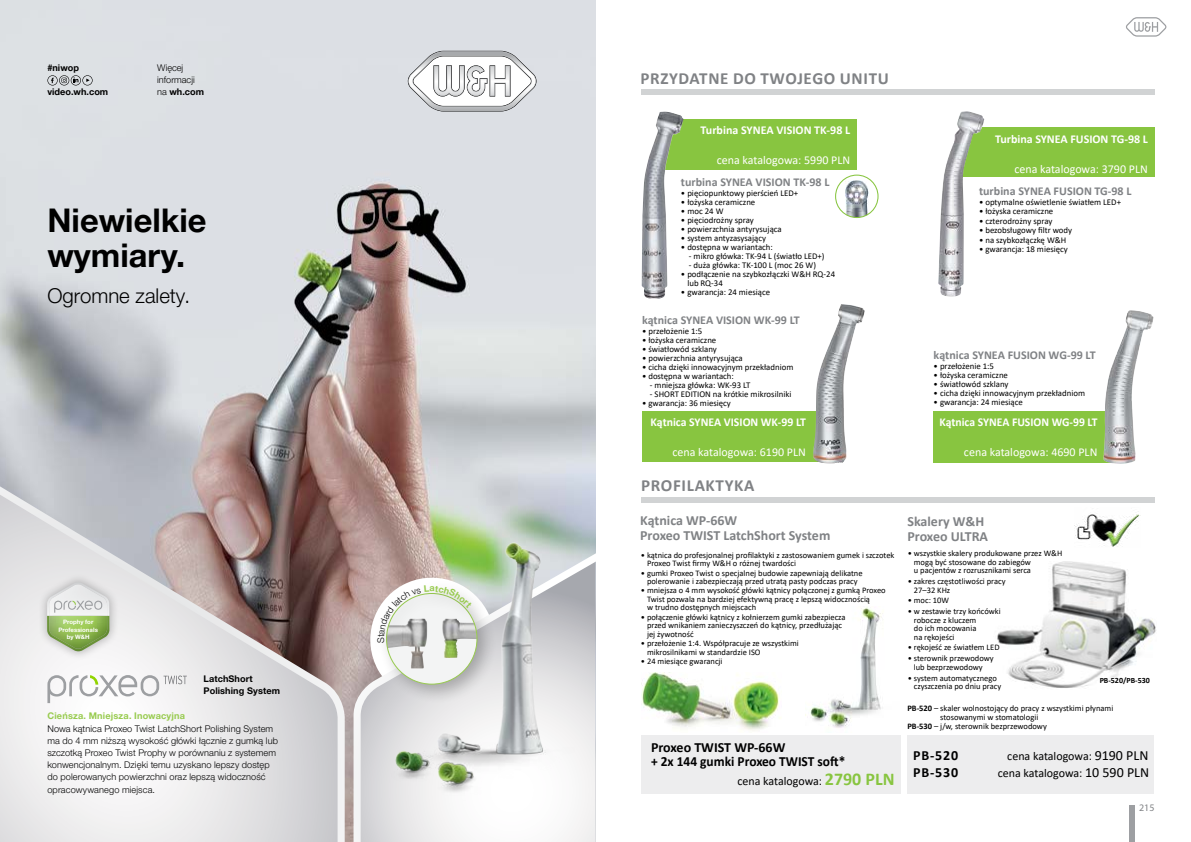
<style>
.page{position:relative;width:1191px;height:842px;background:#fff}
.page>*{position:absolute;margin:0;border:0;box-sizing:border-box;transform-origin:0 0}
.t1{font:700 32.6px/35.7px "Helvetica Neue World 75";color:#000}
.t2{font:20.4px "Helvetica Neue World 45 Lt";color:#000}
.t3{font:700 17px "Calibri";letter-spacing:.04em;color:#808285}
.t4{font:700 14px/15px "Calibri";color:#808285}
.t5{font:700 14px/14px "Calibri";color:#000}
.t6{font:700 12px "Calibri";color:#fff}
.t7{font:700 12px "Calibri";color:#808285}
.t8{font:12px "Calibri";color:#fff}
.t9{font:12px "Calibri";color:#000}
.t10{font:10px "Myriad Pro";color:#808285}
.t11{font:9.2px/12.2px "Helvetica Neue World 45 Lt";letter-spacing:.01em;color:#000}
.t12{font:700 9.2px/12.2px "Helvetica Neue World 75";letter-spacing:.01em;color:#000}
.t13{font:700 9.2px "Helvetica Neue World 75";letter-spacing:.02em;color:#98cb4f}
.t14{font:8.8px/9px "Calibri";color:#000}
.t15{font:8.5px/8.5px "Calibri";color:#000}
.t16{font:700 8px "Calibri";color:#000}
.t17{font:700 6.1px/7.6px "Helvetica Neue World 75";letter-spacing:.005em;color:#fff;text-align:center}
.s1{font-family:"Helvetica Neue World 45 Lt";font-weight:400}
.s2{font-weight:700;font-size:18px;color:#88c540}
.s3{font-weight:700}
.s4{font-size:14px}
</style>
<div class="page">
<div style="left:1128px;top:805px;width:6px;height:37px;background:#9d9fa2"></div>
<img style="left:997px;top:561px;width:159px;height:127px">
<img style="left:805px;top:607px;width:78px;height:121px">
<div style="left:933px;top:411px;width:177px;height:51px;background:#88c540"></div>
<div style="left:663px;top:120px;width:193px;height:50px;background:#88c540"></div>
<img style="left:0;top:0;width:595px;height:842px">
<svg style="left:350px;top:537px;width:245px;height:305px"></svg>
<svg style="left:0;top:463px;width:348px;height:379px"></svg>
<img style="left:371px;top:532px;width:203px;height:299px">
<svg style="left:47px;top:675px;width:140px;height:28px"></svg>
<div style="left:38px;top:573px;width:81px;height:88px;background:#000;opacity:.3"></div>
<svg style="left:47px;top:582px;width:62px;height:69px"></svg>
<svg style="left:408px;top:51px;width:128px;height:60px"></svg>
<div style="left:378px;top:585px;width:119px;height:119px;background:#000;opacity:.25"></div>
<div style="left:386px;top:593px;width:91px;height:91px;background:#f3f4f4;border-radius:50%"></div>
<svg style="left:47px;top:75px;width:46px;height:11px"></svg>
<div style="left:641px;top:89px;width:513px;height:6px;background:#d1d3d4"></div>
<div style="left:642px;top:411px;width:186px;height:51px;background:#88c540"></div>
<div style="left:960px;top:128px;width:194px;height:49px;background:#88c540"></div>
<img style="left:1103px;top:310px;width:50px;height:154px">
<img style="left:813px;top:305px;width:33px;height:158px">
<img style="left:641px;top:112px;width:42px;height:187px">
<img style="left:938px;top:111px;width:46px;height:186px">
<div style="left:641px;top:497px;width:513px;height:5px;background:#d1d3d4"></div>
<img style="left:641px;top:672px;width:140px;height:59px">
<div style="left:641px;top:735px;width:259px;height:58px;background:#ededee"></div>
<div style="left:907px;top:735px;width:247px;height:58px;background:#ededee"></div>
<img style="left:845px;top:180px;width:25px;height:38px">
<div style="left:835px;top:175px;width:43px;height:43px;border:1px solid #88c540;border-radius:50%"></div>
<img style="left:1074px;top:511px;width:66px;height:36px">
<svg style="left:1126px;top:17px;width:40px;height:20px"></svg>
<svg style="left:361px;top:569px;width:129px;height:108px"></svg>
<p class="t12" style="left:47px;top:62px;width:33px">#niwop</p>
<p class="t12" style="left:47px;top:86px;width:62px">video.wh.com</p>
<p class="t11" style="left:157px;top:62px;width:39px">Więcej informacji</p>
<p class="t12" style="left:157px;top:86px;width:48px"><span class="s1">na</span> wh.com</p>
<h1 class="t1" style="left:47px;top:203px;width:161px">Niewielkie wymiary.</h1>
<h2 class="t2" style="left:47px;top:284px;width:144px">Ogromne zalety.</h2>
<p class="t17" style="left:58px;top:618px;width:41px">Prophy for<br>Professionals by W&amp;H</p>
<p class="t12" style="left:203px;top:672px;width:78px">LatchShort<br>Polishing System</p>
<p class="t13" style="left:47px;top:711px;width:139px">Cieńsza. Mniejsza. Inowacyjna</p>
<p class="t11" style="left:47px;top:722px;width:232px">Nowa kątnica Proxeo Twist LatchShort Polishing System ma do 4 mm niższą wysokość główki łącznie z gumką lub szczotką Proxeo Twist Prophy w porównaniu z systemem konwencjonalnym. Dzięki temu uzyskano lepszy dostęp do polerowanych powierzchni oraz lepszą widoczność opracowywanego miejsca.</p>
<p class="t13" style="left:429px;top:583px;width:7px">a</p>
<h3 class="t3" style="left:640px;top:67px;width:250px">PRZYDATNE DO TWOJEGO UNITU</h3>
<h3 class="t6" style="left:700px;top:122px;width:151px">Turbina SYNEA VISION TK-98 L</h3>
<h3 class="t8" style="left:717px;top:152px;width:135px">cena katalogowa: 5990 PLN</h3>
<h3 class="t7" style="left:681px;top:174px;width:150px">turbina SYNEA VISION TK-98 L</h3>
<p class="t14" style="left:681px;top:189px;width:119px">• pięciopunktowy pierścień LED+</p>
<p class="t14" style="left:681px;top:198px;width:76px">• łożyska ceramiczne</p>
<p class="t14" style="left:681px;top:207px;width:44px">• moc 24 W</p>
<p class="t14" style="left:681px;top:216px;width:74px">• pięciodrożny spray</p>
<p class="t14" style="left:681px;top:225px;width:102px">• powierzchnia antyrysująca</p>
<p class="t14" style="left:681px;top:234px;width:87px">• system antyzasysający</p>
<p class="t14" style="left:681px;top:243px;width:93px">• dostępna w wariantach:</p>
<p class="t14" style="left:689px;top:252px;width:137px">- mikro główka: TK-94 L (światło LED+)</p>
<p class="t14" style="left:689px;top:261px;width:129px">- duża główka: TK-100 L (moc 26 W)</p>
<p class="t14" style="left:687px;top:270px;width:149px;text-indent:-6px">• podłączenie na szybkozłączki W&amp;H RQ-24 lub RQ-34</p>
<p class="t14" style="left:681px;top:288px;width:91px">• gwarancja: 24 miesiące</p>
<h3 class="t7" style="left:642px;top:312px;width:159px">kątnica SYNEA VISION WK-99 LT</h3>
<p class="t14" style="left:642px;top:327px;width:62px">• przełożenie 1:5</p>
<p class="t14" style="left:642px;top:336px;width:76px">• łożyska ceramiczne</p>
<p class="t14" style="left:642px;top:345px;width:76px">• światłowód szklany</p>
<p class="t14" style="left:642px;top:354px;width:102px">• powierzchnia antyrysująca</p>
<p class="t14" style="left:642px;top:363px;width:153px">• cicha dzięki innowacyjnym przekładniom</p>
<p class="t14" style="left:642px;top:372px;width:93px">• dostępna w wariantach:</p>
<p class="t14" style="left:650px;top:381px;width:102px">- mniejsza główka: WK-93 LT</p>
<p class="t14" style="left:650px;top:390px;width:143px">- SHORT EDITION na krótkie mikrosilniki</p>
<p class="t14" style="left:642px;top:399px;width:90px">• gwarancja: 36 miesięcy</p>
<h3 class="t6" style="left:650px;top:413px;width:157px">Kątnica SYNEA VISION WK-99 LT</h3>
<h3 class="t8" style="left:672px;top:444px;width:135px">cena katalogowa: 6190 PLN</h3>
<h3 class="t3" style="left:641px;top:473px;width:115px">PROFILAKTYKA</h3>
<h3 class="t4" style="left:640px;top:513px;width:192px">Kątnica WP-66W<br>Proxeo TWIST LatchShort System</h3>
<p class="t15" style="left:647px;top:550px;width:249px;text-indent:-6px">• kątnica do profesjonalnej profilaktyki z zastosowaniem gumek i szczotek<br>Proxeo Twist firmy W&amp;H o różnej twardości</p>
<p class="t15" style="left:641px;top:568px;width:223px;text-align:center">• gumki Proxeo Twist o specjalnej budowie zapewniają delikatne polerowanie i zabezpieczają przed utratą pasty podczas pracy</p>
<p class="t15" style="left:647px;top:586px;width:240px;text-indent:-6px">• mniejsza o 4 mm wysokość główki kątnicy połączonej z gumką Proxeo<br>Twist pozwala na bardziej efektywną pracę z lepszą widocznością<br>w trudno dostępnych miejscach</p>
<p class="t15" style="left:647px;top:612px;width:200px;text-indent:-6px">• połączenie główki kątnicy z kołnierzem gumki zabezpiecza przed wnikaniem zanieczyszczeń do kątnicy, przedłużając jej żywotność</p>
<p class="t15" style="left:647px;top:639px;width:153px;text-indent:-6px">• przełożenie 1:4. Współpracuje ze wszystkimi mikrosilnikami w standardzie ISO</p>
<p class="t15" style="left:641px;top:657px;width:83px">• 24 miesiące gwarancji</p>
<h3 class="t5" style="left:651px;top:740px;width:196px">Proxeo TWIST WP-66W<br>+ 2x 144 gumki Proxeo TWIST soft*</h3>
<h3 class="t9" style="left:737px;top:773px;width:158px">cena katalogowa: <span class="s2">2790 PLN</span></h3>
<h3 class="t6" style="left:995px;top:130px;width:154px">Turbina SYNEA FUSION TG-98 L</h3>
<h3 class="t8" style="left:1014px;top:160px;width:135px">cena katalogowa: 3790 PLN</h3>
<h3 class="t7" style="left:979px;top:182px;width:154px">turbina SYNEA FUSION TG-98 L</h3>
<p class="t14" style="left:979px;top:197px;width:143px">• optymalne oświetlenie światłem LED+</p>
<p class="t14" style="left:979px;top:207px;width:76px">• łożyska ceramiczne</p>
<p class="t14" style="left:979px;top:216px;width:75px">• czterodrożny spray</p>
<p class="t14" style="left:979px;top:226px;width:95px">• bezobsługowy filtr wody</p>
<p class="t14" style="left:979px;top:235px;width:89px">• na szybkozłączkę W&amp;H</p>
<p class="t14" style="left:979px;top:245px;width:90px">• gwarancja: 18 miesięcy</p>
<h3 class="t7" style="left:933px;top:347px;width:163px">kątnica SYNEA FUSION WG-99 LT</h3>
<p class="t14" style="left:933px;top:361px;width:62px">• przełożenie 1:5</p>
<p class="t14" style="left:933px;top:370px;width:76px">• łożyska ceramiczne</p>
<p class="t14" style="left:933px;top:379px;width:76px">• światłowód szklany</p>
<p class="t14" style="left:933px;top:388px;width:153px">• cicha dzięki innowacyjnym przekładniom</p>
<p class="t14" style="left:933px;top:397px;width:91px">• gwarancja: 24 miesiące</p>
<h3 class="t6" style="left:939px;top:414px;width:159px">Kątnica SYNEA FUSION WG-99 LT</h3>
<h3 class="t8" style="left:964px;top:444px;width:135px">cena katalogowa: 4690 PLN</h3>
<h3 class="t4" style="left:907px;top:513px;width:82px">Skalery W&amp;H<br>Proxeo ULTRA</h3>
<p class="t15" style="left:914px;top:549px;width:150px;text-indent:-6px">• wszystkie skalery produkowane przez W&amp;H mogą być stosowane do zabiegów<br>u pacjentów z rozrusznikami serca</p>
<p class="t15" style="left:914px;top:577px;width:93px;text-indent:-6px">• zakres częstotliwości pracy<br>27–32 KHz</p>
<p class="t15" style="left:907px;top:596px;width:43px">• moc: 10W</p>
<p class="t15" style="left:914px;top:607px;width:88px;text-indent:-6px">• w zestawie trzy końcówki robocze z kluczem<br>do ich mocowania<br>na rękojeści</p>
<p class="t15" style="left:907px;top:643px;width:93px">• rękojeść ze światłem LED</p>
<p class="t15" style="left:907px;top:654px;width:88px;text-align:center">• sterownik przewodowy lub bezprzewodowy</p>
<p class="t15" style="left:914px;top:673px;width:89px;text-indent:-6px">• system automatycznego czyszczenia po dniu pracy</p>
<p class="t15" style="left:940px;top:704px;width:174px;text-indent:-33px"><span class="s3">PB-520</span> – skaler wolnostojący do pracy z wszystkimi płynami stosowanymi w stomatologii</p>
<p class="t15" style="left:907px;top:722px;width:141px"><span class="s3">PB-530</span> – j/w, sterownik bezprzewodowy</p>
<p class="t16" style="left:1099px;top:675px;width:52px">PB-520/PB-530</p>
<h3 class="t5" style="left:913px;top:748px;width:47px">PB-520</h3>
<h3 class="t9" style="left:1007px;top:747px;width:143px">cena katalogowa: <span class="s4">9190 PLN</span></h3>
<h3 class="t5" style="left:913px;top:765px;width:47px">PB-530</h3>
<h3 class="t9" style="left:997px;top:764px;width:153px">cena katalogowa: <span class="s4">10 590 PLN</span></h3>
<p class="t10" style="left:1139px;top:802px;width:17px">215</p>
</div>
